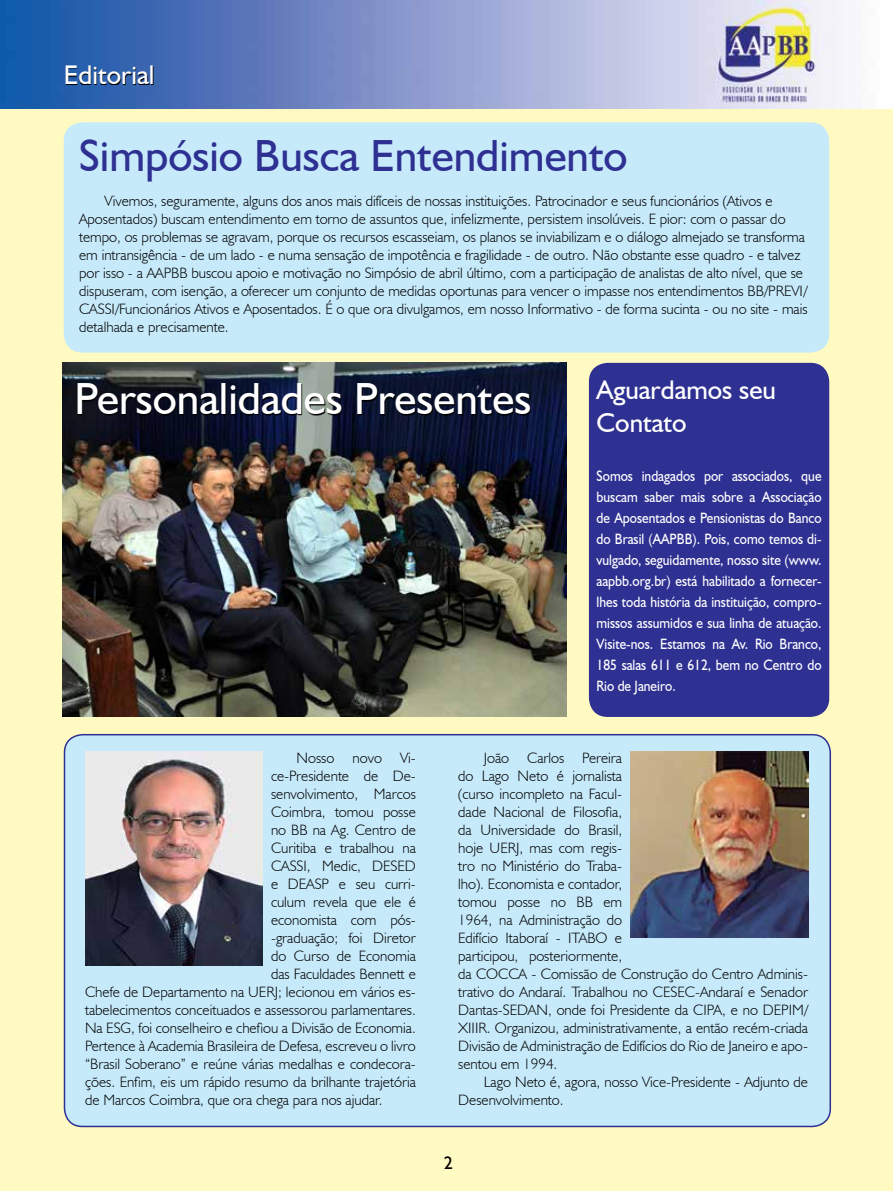
<style>
.page{position:relative;width:893px;height:1191px;background:#fff}
.page>*{position:absolute;margin:0;border:0;box-sizing:border-box;transform-origin:0 0}
.t1{font:45px "Humanist 521 BT";color:#2e3092}
.t2{font:45px "Humanist 521 BT";color:#fff}
.t3{font:27px/32.4px "Humanist 521 BT";color:#fff}
.t4{font:18px "Humanist 521 BT";color:#000}
.t5{font:300 15px/18px "Humanist 521 BT";color:#000}
.t6{font:15px/21px "Humanist 521 BT";color:#fff;text-align:justify;scale:.9 1}
</style>
<div class="page">
<div style="left:0;top:108px;width:893px;height:1083px;background:#fffac2"></div>
<div style="left:64px;top:734px;width:766px;height:392px;background:#c7eafb;border-radius:18px"></div>
<div style="left:64px;top:734px;width:767px;height:393px;border:2px solid #2e3092;border-radius:18px"></div>
<div style="left:64px;top:123px;width:764px;height:229px;background:#c7eafb;border-radius:18px"></div>
<div style="left:64px;top:122px;width:765px;height:230px;border:2px solid #c7eafb;border-radius:18px"></div>
<img style="left:0;top:0;width:844px;height:108px">
<svg style="left:66px;top:66px;width:87px;height:19px;background:#1e4072"></svg>
<img style="left:85px;top:751px;width:178px;height:214px">
<img style="left:631px;top:751px;width:177px;height:186px">
<div style="left:590px;top:363px;width:238px;height:353px;background:#2e3092;border-radius:18px"></div>
<div style="left:589px;top:363px;width:240px;height:354px;border:2px solid #2e3092;border-radius:18px"></div>
<img style="left:62px;top:363px;width:504px;height:354px">
<svg style="left:78px;top:384px;width:453px;height:31px;background:#0f1423"></svg>
<h2 class="t3" style="left:64px;top:58px;width:92px">Editorial</h2>
<h1 class="t1" style="left:79px;top:128px;width:550px">Simpósio Busca Entendimento</h1>
<p class="t5" style="left:79px;top:191px;width:730px;text-indent:26px">Vivemos, seguramente, alguns dos anos mais difíceis de nossas instituições. Patrocinador e seus funcionários (Ativos e Aposentados) buscam entendimento em torno de assuntos que, infelizmente, persistem insolúveis. E pior: com o passar do tempo, os problemas se agravam, porque os recursos escasseiam, os planos se inviabilizam e o diálogo almejado se transforma em intransigência - de um lado - e numa sensação de impotência e fragilidade - de outro. Não obstante esse quadro - e talvez por isso - a AAPBB buscou apoio e motivação no Simpósio de abril último, com a participação de analistas de alto nível, que se dispuseram, com isenção, a oferecer um conjunto de medidas oportunas para vencer o impasse nos entendimentos BB/PREVI/ CASSI/Funcionários Ativos e Aposentados. É o que ora divulgamos, em nosso Informativo - de forma sucinta - ou no site - mais detalhada e precisamente.</p>
<h1 class="t2" style="left:74px;top:371px;width:458px">Personalidades Presentes</h1>
<h2 class="t3" style="left:597px;top:373px;width:181px">Aguardamos seu<br>Contato</h2>
<p class="t6" style="left:597px;top:464px;width:252px">Somos indagados por associados, que buscam saber mais sobre a Associação de Aposentados e Pensionistas do Banco do Brasil (AAPBB). Pois, como temos di&shy;vulgado, seguidamente, nosso site (www. aapbb.org.br) está habilitado a fornecer&shy;lhes toda história da instituição, compro&shy;missos assumidos e sua linha de atuação.<br>Visite-nos. Estamos na Av. Rio Branco, 185 salas 611 e 612, bem no Centro do Rio de Janeiro.</p>
<p class="t5" style="left:297px;top:748px;width:121px">Nosso novo Vi-</p>
<p class="t5" style="left:271px;top:766px;width:146px">ce-Presidente de De-</p>
<p class="t5" style="left:271px;top:784px;width:146px">senvolvimento, Marcos</p>
<p class="t5" style="left:271px;top:802px;width:146px">Coimbra, tomou posse</p>
<p class="t5" style="left:271px;top:820px;width:146px">no BB na Ag. Centro de</p>
<p class="t5" style="left:271px;top:838px;width:146px">Curitiba e trabalhou na</p>
<p class="t5" style="left:271px;top:856px;width:146px">CASSI, Medic, DESED</p>
<p class="t5" style="left:271px;top:874px;width:146px">e DEASP e seu curri-</p>
<p class="t5" style="left:271px;top:892px;width:146px">culum revela que ele é</p>
<p class="t5" style="left:271px;top:910px;width:146px">economista com pós-</p>
<p class="t5" style="left:271px;top:928px;width:146px">-graduação; foi Diretor</p>
<p class="t5" style="left:271px;top:946px;width:146px">do Curso de Economia</p>
<p class="t5" style="left:271px;top:964px;width:146px">das Faculdades Bennett e</p>
<p class="t5" style="left:85px;top:982px;width:332px">Chefe de Departamento na UERJ; lecionou em vários es-</p>
<p class="t5" style="left:85px;top:1000px;width:332px">tabelecimentos conceituados e assessorou parlamentares.</p>
<p class="t5" style="left:85px;top:1018px;width:332px">Na ESG, foi conselheiro e chefiou a Divisão de Economia.</p>
<p class="t5" style="left:85px;top:1036px;width:332px">Pertence à Academia Brasileira de Defesa, escreveu o livro</p>
<p class="t5" style="left:85px;top:1054px;width:332px">“Brasil Soberano” e reúne várias medalhas e condecora-</p>
<p class="t5" style="left:85px;top:1072px;width:332px">ções. Enfim, eis um rápido resumo da brilhante trajetória</p>
<p class="t5" style="left:85px;top:1090px;width:299px">de Marcos Coimbra, que ora chega para nos ajudar.</p>
<p class="t5" style="left:458px;top:748px;width:351px;text-indent:26px">João Carlos Pereira<br>do Lago Neto é jornalista<br>(curso incompleto na Facul-<br>dade Nacional de Filosofia,<br>da Universidade do Brasil,<br>hoje UERJ, mas com regis-<br>tro no Ministério do Traba-<br>lho). Economista e contador,<br>tomou posse no BB em<br>1964, na Administração do<br>Edifício Itaboraí - ITABO e<br>participou, posteriormente,<br>da COCCA - Comissão de Construção do Centro Adminis&shy;trativo do Andaraí. Trabalhou no CESEC-Andaraí e Senador Dantas-SEDAN, onde foi Presidente da CIPA, e no DEPIM/ XIIIR. Organizou, administrativamente, a então recém-criada Divisão de Administração de Edifícios do Rio de Janeiro e apo&shy;sentou em 1994.</p>
<p class="t5" style="left:458px;top:1072px;width:351px;text-indent:26px">Lago Neto é, agora, nosso Vice-Presidente - Adjunto de<br>Desenvolvimento.</p>
<p class="t4" style="left:444px;top:1151px;width:11px">2</p>
</div>
